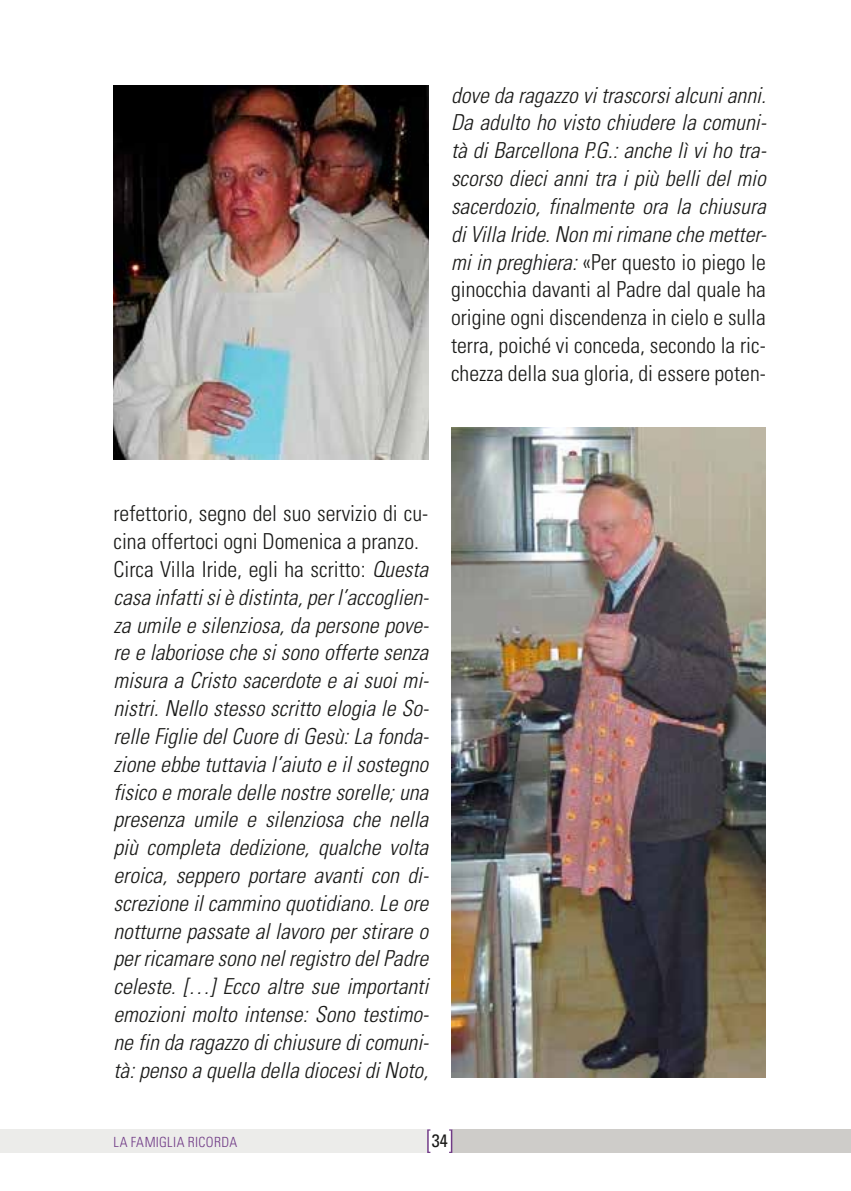
<style>
.page{position:relative;width:851px;height:1191px;background:#fff}
.page>*{position:absolute;margin:0;border:0;box-sizing:border-box;transform-origin:0 0}
.t1{font:italic 300 condensed 22px/27.8px "Univers";color:#1a1a18}
.t2{font:condensed 18px "Univers";color:#1a1a18}
.t3{font:300 condensed 14px "Univers";letter-spacing:.025em;color:#703a86}
.s1{font-style:normal}
</style>
<div class="page">
<div style="left:439px;top:1129px;width:411px;height:24px;background:#ceccc9"></div>
<div style="left:0;top:1129px;width:439px;height:24px;background:#ececea"></div>
<div style="left:428px;top:1129px;width:24px;height:24px;background:#fff"></div>
<svg style="left:449px;top:1129px;width:3px;height:24px"></svg>
<svg style="left:427px;top:1129px;width:3px;height:24px"></svg>
<img style="left:451px;top:428px;width:314px;height:649px">
<img style="left:113px;top:85px;width:315px;height:374px">
<p class="t1" style="left:451px;top:81px;width:317px;text-align:justify">dove da ragazzo vi trascorsi alcuni anni.<br>Da adulto ho visto chiudere la comuni&shy;tà di Barcellona P.G.: anche lì vi ho tra&shy;scorso dieci anni tra i più belli del mio sacerdozio, finalmente ora la chiusura di Villa Iride. Non mi rimane che metter&shy;mi in preghiera: <span class="s1">«Per questo io piego le ginocchia davanti al Padre dal quale ha origine ogni discendenza in cielo e sulla terra, poiché vi conceda, secondo la ric&shy;chezza della sua gloria, di essere poten-</span></p>
<p class="t1" style="left:113px;top:500px;width:317px"><span class="s1">refettorio, segno del suo servizio di cu&shy;cina offertoci ogni Domenica a pranzo.<br>Circa Villa Iride, egli ha scritto:</span> Questa casa infatti si è distinta, per l’accoglien&shy;za umile e silenziosa, da persone pove&shy;re e laboriose che si sono offerte senza misura a Cristo sacerdote e ai suoi mi&shy;nistri. Nello stesso scritto elogia le So&shy;relle Figlie del Cuore di Gesù: La fonda&shy;zione ebbe tuttavia l’aiuto e il sostegno fisico e morale delle nostre sorelle; una presenza umile e silenziosa che nella più completa dedizione, qualche volta eroica, seppero portare avanti con di&shy;screzione il cammino quotidiano. Le ore notturne passate al lavoro per stirare o per ricamare sono nel registro del Padre celeste. […] Ecco altre sue importanti emozioni molto intense: Sono testimo&shy;ne fin da ragazzo di chiusure di comuni&shy;tà: penso a quella della diocesi di Noto,</p>
<p class="t3" style="left:113px;top:1133px;width:125px">LA FAMIGLIA RICORDA</p>
<p class="t2" style="left:431px;top:1129px;width:17px">34</p>
</div>
